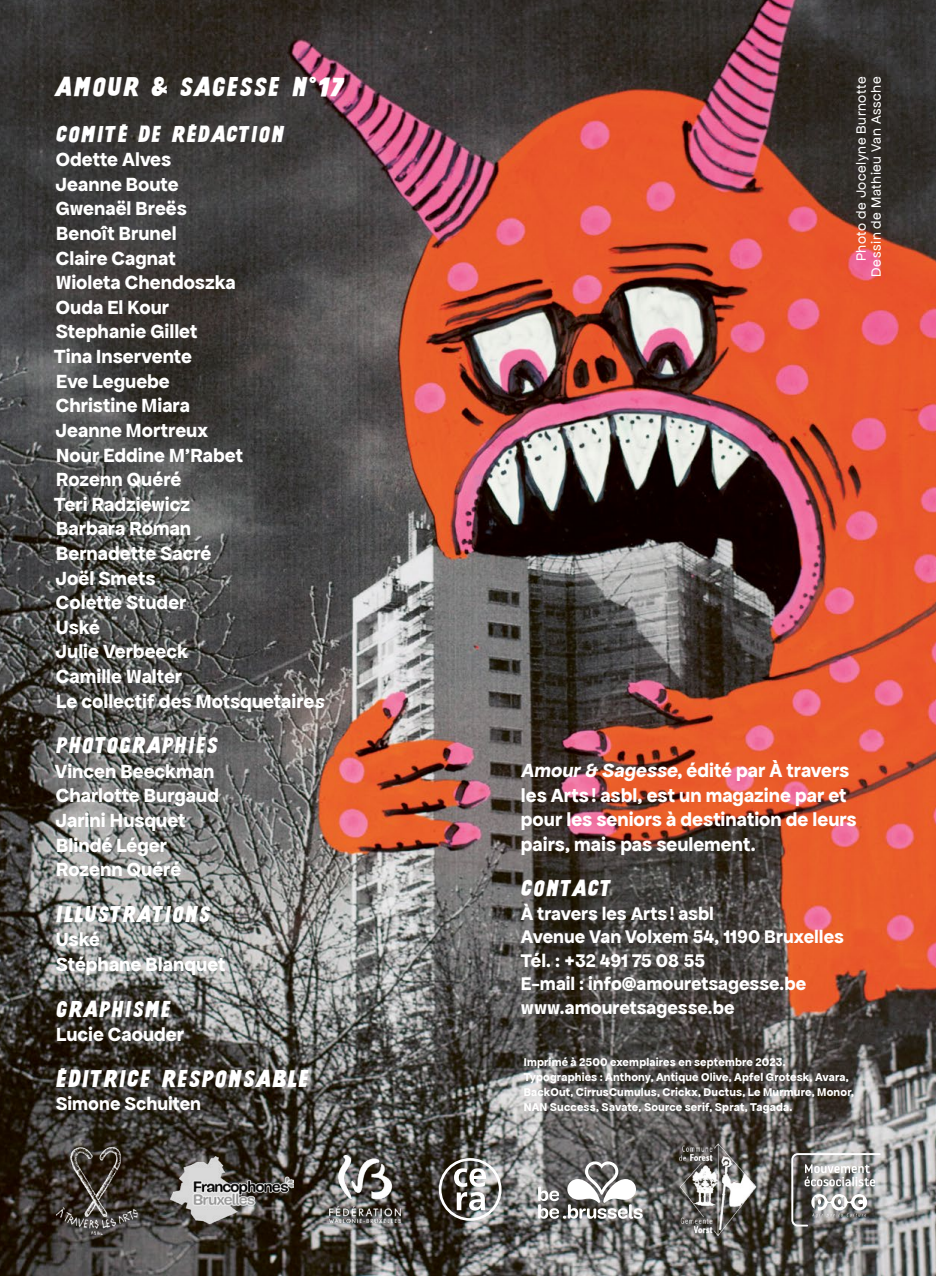
<style>
.page{position:relative;width:936px;height:1276px;background:#fff}
.page>*{position:absolute;margin:0;border:0;box-sizing:border-box;transform-origin:0 0}
.t1{font:30px "Crickx";color:#fff}
.t2{font:27px "Crickx";color:#fff}
.t3{font:25.5px "Crickx";color:#fff}
.t4{font:700 20.25px/24.6px "Apfel Grotezk";color:#fff}
.t5{font:700 19.5px/23.5px "Apfel Grotezk";color:#fff}
.t6{font:14.25px/15px "Apfel Grotezk";letter-spacing:.04em;color:#fff;text-align:right}
.t7{font:700 12px/15px "Apfel Grotezk";letter-spacing:.015em;color:#fff}
.s1{font-size:19.5px}
</style>
<div class="page">
<img style="left:0;top:0;width:935px;height:1276px">
<img style="left:170px;top:1156px;width:123px;height:67px">
<svg style="left:538px;top:1161px;width:104px;height:57px"></svg>
<svg style="left:439px;top:1158px;width:62px;height:62px"></svg>
<img style="left:55px;top:1144px;width:84px;height:92px">
<img style="left:330px;top:1155px;width:70px;height:68px">
<img style="left:678px;top:1142px;width:79px;height:95px">
<svg style="left:791px;top:1153px;width:89px;height:73px"></svg>
<h1 class="t1" style="left:55px;top:72px;width:291px">AMOUR &amp; SAGESSE N°17</h1>
<p class="t3" style="left:56px;top:121px;width:231px">COMITÉ DE RÉDACTION</p>
<p class="t4" style="left:54px;top:147px;width:275px">Odette Alves<br>Jeanne Boute<br>Gwenaël Breës<br>Benoît Brunel<br>Claire Cagnat<br>Wioleta Chendoszka<br>Ouda El Kour<br>Stephanie Gillet<br>Tina Inservente<br>Eve Leguebe<br>Christine Miara<br>Jeanne Mortreux<br>Nour Eddine M’Rabet<br>Rozenn Quéré<br>Teri Radziewicz<br>Barbara Roman<br>Bernadette Sacré<br>Joël Smets<br>Colette Studer<br>Uské<br>Julie Verbeeck<br>Camille Walter<br>Le collectif des Motsquetaire<span class="s1">s</span></p>
<p class="t3" style="left:56px;top:733px;width:164px">PHOTOGRAPHIES</p>
<p class="t4" style="left:55px;top:759px;width:166px">Vincen Beeckman<br>Charlotte Burgaud<br>Jarini Husquet<br>Blindé Léger<br>Rozenn Quéré</p>
<p class="t3" style="left:56px;top:901px;width:157px">ILLUSTRATIONS</p>
<p class="t4" style="left:56px;top:927px;width:171px">Uské<br>Stéphane Blanquet</p>
<p class="t3" style="left:56px;top:996px;width:117px">GRAPHISME</p>
<p class="t4" style="left:56px;top:1022px;width:129px">Lucie Caouder</p>
<h2 class="t2" style="left:55px;top:1065px;width:256px">ÉDITRICE RESPONSABLE</h2>
<p class="t5" style="left:56px;top:1092px;width:147px">Simone Schuiten</p>
<p class="t6" style="left:853px;top:276px;width:201px;rotate:-90deg">Photo de Jocelyne Burnotte<br>Dessin de Mathieu Van Assche</p>
<p class="t4" style="left:521px;top:758px;width:337px">Amour &amp; Sagesse, édité par À travers les Arts! asbl, est un magazine par et pour les seniors à destination de leurs pairs, mais pas seulement.</p>
<p class="t3" style="left:521px;top:876px;width:92px">CONTACT</p>
<p class="t5" style="left:521px;top:902px;width:324px">À travers les Arts! asbl<br>Avenue Van Volxem 54, 1190 Bruxelles<br>Tél. : +32 491 75 08 55<br>E-mail : info@amouretsagesse.be www.amouretsagesse.be</p>
<p class="t7" style="left:523px;top:1054px;width:332px">Imprimé à 2500 exemplaires en septembre 2023.<br>Typographies : Anthony, Antique Olive, Apfel Grotesk, Avara, BackOut, CirrusCumulus, Crickx, Ductus, Le Murmure, Monor, NAN Success, Savate, Source serif, Sprat, Tagada.</p>
</div>
